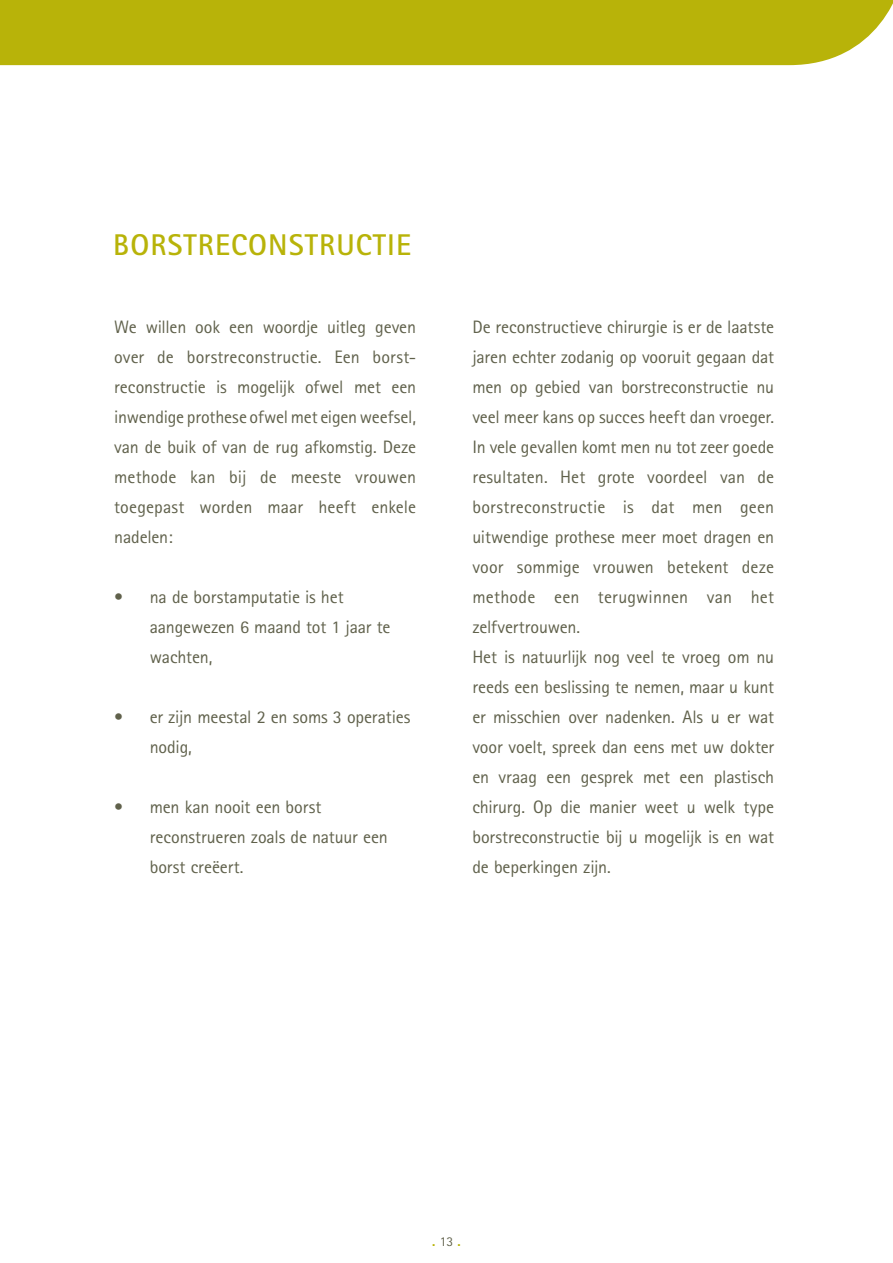
<style>
.page{position:relative;width:893px;height:1263px;background:#fff}
.page>*{position:absolute;margin:0;border:0;box-sizing:border-box;transform-origin:0 0}
.t1{font:700 30px "Rotis Sans Serif";letter-spacing:.125em;color:#b8b309}
.t2{font:18px/30px "Rotis Sans Serif";letter-spacing:-.005em;color:#60614b}
.t3{font:700 13.5px "Rotis Sans Serif";color:#b8b309}
.s1{font-weight:400;color:#60614b}
</style>
<div class="page">
<div style="left:1px;top:0;width:892px;height:65px;background:#b8b309"></div>
<svg style="left:0;top:0;width:1px;height:65px"></svg>
<h1 class="t1" style="left:113px;top:226px;width:299px">BORSTRECON STRUCTI E</h1>
<p class="t2" style="left:114px;top:311px;width:303px;text-align:justify">We willen ook een woordje uitleg geven over de borstreconstructie. Een borst&shy;reconstructie is mogelijk ofwel met een inwendige prothese ofwel met eigen weefsel, van de buik of van de rug afkomstig. Deze methode kan bij de meeste vrouwen toegepast worden maar heeft enkele nadelen:</p>
<p class="t2" style="left:150px;top:581px;width:242px;text-indent:-36px">• na de borstamputatie is het aangewezen 6 maand tot 1 jaar te wachten,</p>
<p class="t2" style="left:150px;top:701px;width:262px;text-indent:-36px">• er zijn meestal 2 en soms 3 operaties nodig,</p>
<p class="t2" style="left:150px;top:791px;width:239px;text-indent:-36px">• men kan nooit een borst reconstrueren zoals de natuur een borst creëert.</p>
<p class="t2" style="left:472px;top:311px;width:303px">De reconstructieve chirurgie is er de laatste jaren echter zodanig op vooruit gegaan dat men op gebied van borstreconstructie nu veel meer kans op succes heeft dan vroeger.<br>In vele gevallen komt men nu tot zeer goede resultaten. H et grote voordeel van de borstreconstructie is dat men geen uitwendige prothese meer moet dragen en voor sommige vrouwen betekent deze methode een terugwinnen van het zelfvertrouwen.<br>H et is natuurlijk nog veel te vroeg om nu reeds een beslissing te nemen, maar u kunt er misschien over nadenken. Als u er wat voor voelt, spreek dan eens met uw dokter en vraag een gesprek met een plastisch chirurg. Op die manier weet u welk type borstreconstructie bij u mogelijk is en wat de beperkingen zijn.</p>
<p class="t3" style="left:432px;top:1232px;width:30px">.<span class="s1">13</span>.</p>
</div>
